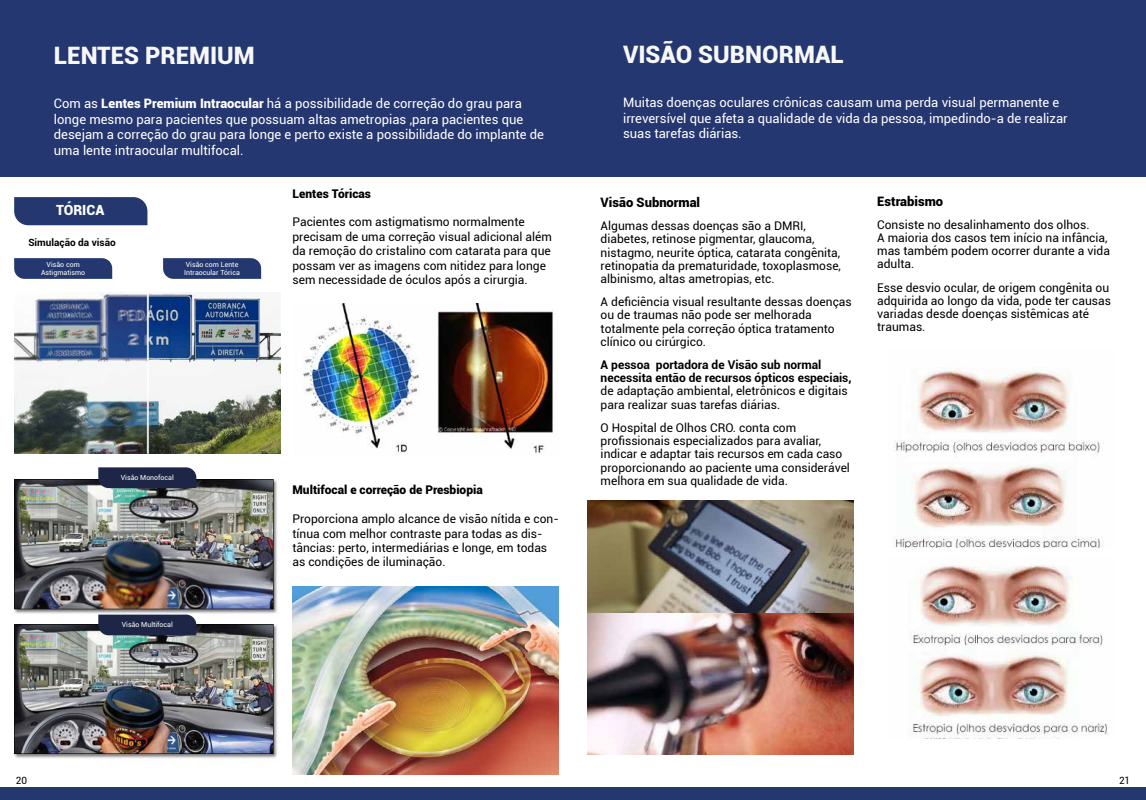
<style>
.page{position:relative;width:1146px;height:800px;background:#fff}
.page>*{position:absolute;margin:0;border:0;box-sizing:border-box;transform-origin:0 0}
.t1{font:900 24px "Roboto";color:#f7f8f6}
.t2{font:900 14px "Roboto";color:#fff}
.t3{font:13px/15.6px "Roboto";color:#fff}
.t4{font:900 13px "Roboto";color:#000}
.t5{font:12px/13.2px "Roboto";color:#000}
.t6{font:700 12px/13.2px "Roboto";color:#000}
.t7{font:900 12px "Roboto";color:#000}
.t8{font:700 10px "Roboto";color:#000}
.t9{font:10px "Roboto";color:#000}
.t10{font:7px/8.4px "Roboto";color:#fff;text-align:center}
.s1{font-weight:900}
</style>
<div class="page">
<div style="left:0;top:787px;width:1145px;height:12px;background:#24386f"></div>
<img style="left:303px;top:304px;width:253px;height:150px">
<div style="left:0;top:0;width:573px;height:176px;background:#253770"></div>
<div style="left:14px;top:197px;width:133px;height:28px;background:#24386f"></div>
<img style="left:14px;top:292px;width:266px;height:162px">
<svg style="left:14px;top:258px;width:98px;height:21px;background:#2c3f74"></svg>
<svg style="left:163px;top:258px;width:98px;height:21px;background:#2b3f74"></svg>
<img style="left:292px;top:586px;width:266px;height:188px">
<div style="left:573px;top:0;width:572px;height:176px;background:#253770"></div>
<img style="left:14px;top:480px;width:264px;height:134px">
<svg style="left:98px;top:467px;width:98px;height:21px;background:#252d4c"></svg>
<img style="left:14px;top:624px;width:264px;height:137px">
<svg style="left:98px;top:614px;width:98px;height:21px;background:#27304e"></svg>
<img style="left:587px;top:500px;width:266px;height:254px">
<img style="left:893px;top:367px;width:211px;height:180px">
<img style="left:910px;top:565px;width:199px;height:173px">
<h1 class="t1" style="left:54px;top:38px;width:202px">LENTES PREMIUM</h1>
<p class="t3" style="left:54px;top:95px;width:491px">Com as <span class="s1">Lentes Premium Intraocular</span> há a possibilidade de correção do grau para longe mesmo para pacientes que possuam altas ametropias ,para pacientes que desejam a correção do grau para longe e perto existe a possibilidade do implante de uma lente intraocular multifocal.</p>
<p class="t2" style="left:56px;top:200px;width:50px">TÓRICA</p>
<p class="t8" style="left:28px;top:235px;width:89px">Simulação da visão</p>
<p class="t10" style="left:41px;top:259px;width:46px">Visão com<br>Astigmatismo</p>
<p class="t10" style="left:184px;top:259px;width:57px;text-align:left">Visão com Lente<br>Intraocular Tórica</p>
<p class="t7" style="left:292px;top:185px;width:80px">Lentes Tóricas</p>
<p class="t5" style="left:292px;top:214px;width:261px;line-height:14.4px">Pacientes com astigmatismo normalmente precisam de uma correção visual adicional além da remoção do cristalino com catarata para que possam ver as imagens com nitidez para longe sem necessidade de óculos após a cirurgia.</p>
<p class="t10" style="left:121px;top:472px;width:54px">Visão Monofocal</p>
<p class="t10" style="left:122px;top:620px;width:52px">Visão Multifocal</p>
<p class="t7" style="left:292px;top:481px;width:192px">Multifocal e correção de Presbiopia</p>
<p class="t5" style="left:292px;top:511px;width:268px;line-height:14.4px">Proporciona amplo alcance de visão nítida e con&shy;tínua com melhor contraste para todas as dis&shy;tâncias: perto, intermediárias e longe, em todas as condições de iluminação.</p>
<h1 class="t1" style="left:623px;top:37px;width:222px">VISÃO SUBNORMAL</h1>
<p class="t3" style="left:623px;top:94px;width:446px">Muitas doenças oculares crônicas causam uma perda visual permanente e irreversível que afeta a qualidade de vida da pessoa, impedindo-a de realizar suas tarefas diárias.</p>
<p class="t4" style="left:600px;top:193px;width:101px">Visão Subnormal</p>
<p class="t5" style="left:600px;top:219px;width:242px">Algumas dessas doenças são a DMRI, diabetes, retinose pigmentar, glaucoma, nistagmo, neurite óptica, catarata congênita, retinopatia da prematuridade, toxoplasmose, albinismo, altas ametropias, etc.</p>
<p class="t5" style="left:600px;top:295px;width:253px">A deficiência visual resultante dessas doenças ou de traumas não pode ser melhorada totalmente pela correção óptica tratamento clínico ou cirúrgico.</p>
<p class="t6" style="left:600px;top:357px;width:252px">A pessoa portadora de Visão sub normal necessita então de recursos ópticos especiais,</p>
<p class="t5" style="left:600px;top:384px;width:248px">de adaptação ambiental, eletrônicos e digitais para realizar suas tarefas diárias.</p>
<p class="t5" style="left:600px;top:420px;width:251px">O Hospital de Olhos CRO. conta com profissionais especializados para avaliar, indicar e adaptar tais recursos em cada caso proporcionando ao paciente uma considerável melhora em sua qualidade de vida.</p>
<p class="t4" style="left:877px;top:192px;width:68px">Estrabismo</p>
<p class="t5" style="left:877px;top:217px;width:234px">Consiste no desalinhamento dos olhos.<br>A maioria dos casos tem início na infância, mas também podem ocorrer durante a vida adulta.</p>
<p class="t5" style="left:877px;top:280px;width:235px">Esse desvio ocular, de origem congênita ou adquirida ao longo da vida, pode ter causas variadas desde doenças sistêmicas até traumas.</p>
<p class="t9" style="left:16px;top:773px;width:13px">20</p>
<p class="t9" style="left:1118px;top:773px;width:13px">21</p>
</div>
